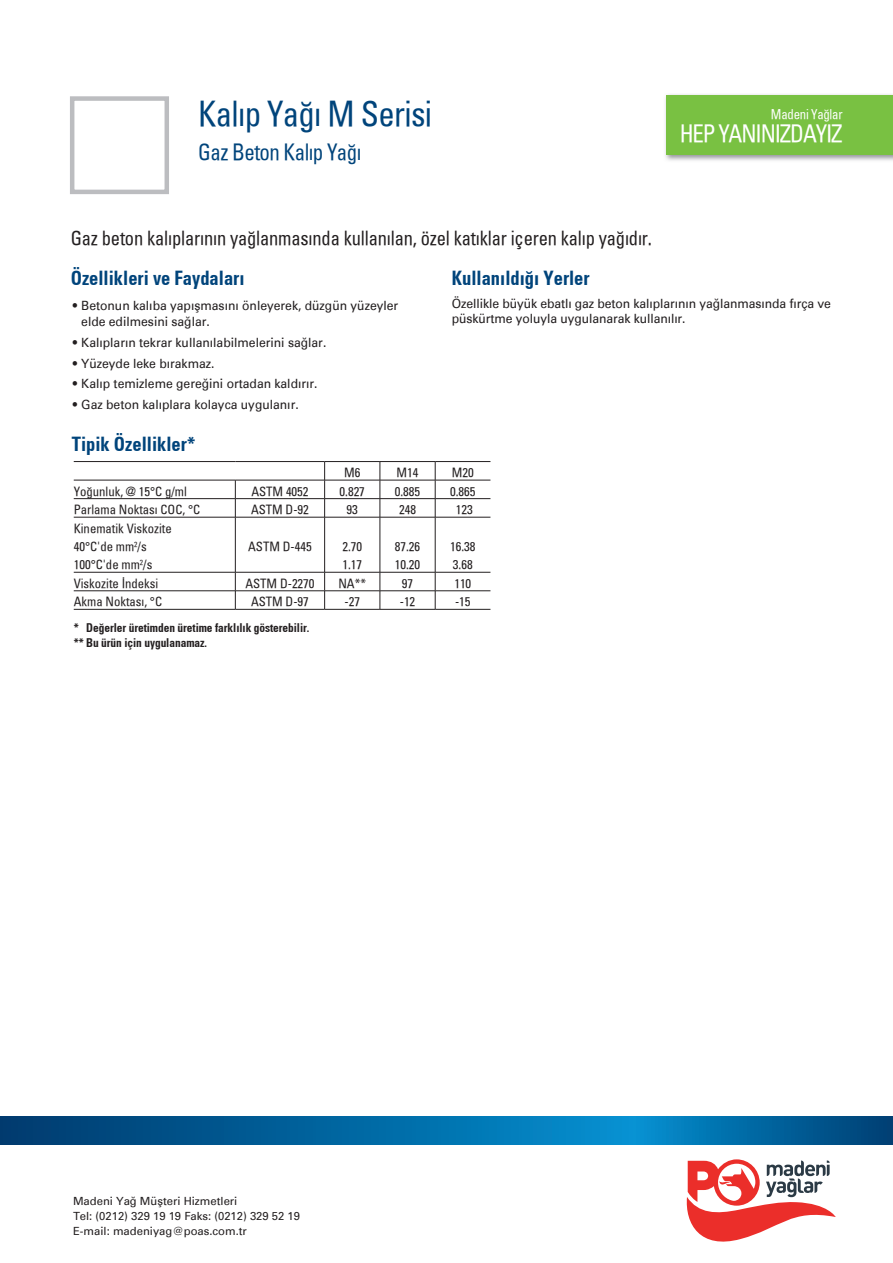
<style>
.page{position:relative;width:893px;height:1263px;background:#fff}
.page>*{position:absolute;margin:0;border:0;box-sizing:border-box;transform-origin:0 0}
.t1{font:34.5px "Univers Condensed";letter-spacing:-.02em;color:#00447b;scale:.95 1}
.t2{font:24px "Univers Condensed";letter-spacing:-.05em;color:#fff;scale:.95 1}
.t3{font:22.5px "Univers Condensed";letter-spacing:-.025em;color:#00447b;scale:.93 1}
.t4{font:19.5px "Univers Condensed";letter-spacing:-.01em;color:#231f20;scale:.95 1}
.t5{font:700 condensed 19.5px "Univers";color:#00447b;scale:.95 1}
.t6{font:13.5px "Univers Condensed";letter-spacing:-.02em;color:#fff;scale:.95 1}
.t7{font:12.75px/16.5px "Univers";color:#231f20;scale:.95 1}
.t8{font:12.75px/18.3px "Univers Condensed";color:#231f20}
.t9{font:700 condensed 12px/15px "Univers";letter-spacing:-.005em;color:#231f20;scale:.95 1}
.t10{font:11.25px/15px "Univers";color:#231f20}
</style>
<div class="page">
<div style="left:70px;top:96px;width:99px;height:98px;border:4px solid #bcbdc0"></div>
<svg style="left:0;top:1116px;width:893px;height:29px;background:#01649e"></svg>
<img style="left:665px;top:94px;width:228px;height:67px">
<div style="left:666px;top:96px;width:227px;height:59px;background:#79c142"></div>
<svg style="left:686px;top:1159px;width:150px;height:83px"></svg>
<hr style="left:74px;top:461px;width:161px;height:1px;background:#231f20">
<hr style="left:235px;top:461px;width:90px;height:1px;background:#231f20">
<hr style="left:325px;top:461px;width:55px;height:1px;background:#231f20">
<hr style="left:380px;top:461px;width:55px;height:1px;background:#231f20">
<hr style="left:435px;top:461px;width:55px;height:1px;background:#231f20">
<hr style="left:74px;top:480px;width:161px;height:1px;background:#231f20">
<hr style="left:235px;top:480px;width:90px;height:1px;background:#231f20">
<hr style="left:325px;top:480px;width:55px;height:1px;background:#231f20">
<hr style="left:380px;top:480px;width:55px;height:1px;background:#231f20">
<hr style="left:435px;top:480px;width:55px;height:1px;background:#231f20">
<hr style="left:74px;top:498px;width:161px;height:1px;background:#231f20">
<hr style="left:235px;top:498px;width:90px;height:1px;background:#231f20">
<svg style="left:235px;top:480px;width:1px;height:37px"></svg>
<hr style="left:325px;top:498px;width:55px;height:1px;background:#231f20">
<svg style="left:324px;top:462px;width:1px;height:55px"></svg>
<hr style="left:380px;top:498px;width:55px;height:1px;background:#231f20">
<svg style="left:380px;top:462px;width:1px;height:55px"></svg>
<hr style="left:435px;top:498px;width:55px;height:1px;background:#231f20">
<svg style="left:435px;top:462px;width:1px;height:55px"></svg>
<hr style="left:74px;top:517px;width:161px;height:1px;background:#231f20">
<hr style="left:235px;top:517px;width:90px;height:1px;background:#231f20">
<hr style="left:235px;top:517px;width:1px;height:55px;background:#231f20">
<hr style="left:325px;top:517px;width:55px;height:1px;background:#231f20">
<hr style="left:324px;top:517px;width:1px;height:55px;background:#231f20">
<hr style="left:380px;top:517px;width:55px;height:1px;background:#231f20">
<hr style="left:380px;top:517px;width:1px;height:55px;background:#231f20">
<hr style="left:435px;top:517px;width:55px;height:1px;background:#231f20">
<hr style="left:435px;top:517px;width:1px;height:55px;background:#231f20">
<hr style="left:74px;top:572px;width:161px;height:1px;background:#231f20">
<hr style="left:235px;top:572px;width:90px;height:1px;background:#231f20">
<hr style="left:325px;top:572px;width:55px;height:1px;background:#231f20">
<hr style="left:380px;top:572px;width:55px;height:1px;background:#231f20">
<hr style="left:435px;top:572px;width:55px;height:1px;background:#231f20">
<hr style="left:74px;top:590px;width:161px;height:1px;background:#231f20">
<hr style="left:235px;top:590px;width:90px;height:1px;background:#231f20">
<svg style="left:235px;top:572px;width:1px;height:37px"></svg>
<hr style="left:325px;top:590px;width:55px;height:1px;background:#231f20">
<svg style="left:324px;top:572px;width:1px;height:37px"></svg>
<hr style="left:380px;top:590px;width:55px;height:1px;background:#231f20">
<svg style="left:380px;top:572px;width:1px;height:37px"></svg>
<hr style="left:435px;top:590px;width:55px;height:1px;background:#231f20">
<svg style="left:435px;top:572px;width:1px;height:37px"></svg>
<hr style="left:74px;top:609px;width:161px;height:1px;background:#231f20">
<hr style="left:235px;top:609px;width:90px;height:1px;background:#231f20">
<hr style="left:325px;top:609px;width:55px;height:1px;background:#231f20">
<hr style="left:380px;top:609px;width:55px;height:1px;background:#231f20">
<hr style="left:435px;top:609px;width:55px;height:1px;background:#231f20">
<h1 class="t1" style="left:198px;top:92px;width:248px">Kalıp Yağı M Serisi</h1>
<h3 class="t3" style="left:198px;top:138px;width:177px">Gaz Beton Kalıp Yağı</h3>
<p class="t6" style="left:771px;top:105px;width:77px">Madeni Yağlar</p>
<h2 class="t2" style="left:680px;top:118px;width:173px">HEP YANINIZDAYIZ</h2>
<h3 class="t4" style="left:71px;top:225px;width:613px">Gaz beton kalıplarının yağlanmasında kullanılan, özel katıklar içeren kalıp yağıdır.</h3>
<h3 class="t5" style="left:71px;top:266px;width:185px">Özellikleri ve Faydaları</h3>
<p class="t7" style="left:81px;top:297px;width:335px;text-indent:-9px">• Betonun kalıba yapışmasını önleyerek, düzgün yüzeyler elde edilmesini sağlar.</p>
<p class="t7" style="left:73px;top:334px;width:268px">• Kalıpların tekrar kullanılabilmelerini sağlar.</p>
<p class="t7" style="left:73px;top:355px;width:151px">• Yüzeyde leke bırakmaz.</p>
<p class="t7" style="left:73px;top:376px;width:259px">• Kalıp temizleme gereğini ortadan kaldırır.</p>
<p class="t7" style="left:73px;top:397px;width:239px">• Gaz beton kalıplara kolayca uygulanır.</p>
<h3 class="t5" style="left:452px;top:266px;width:147px">Kullanıldığı Yerler</h3>
<p class="t7" style="left:452px;top:296px;width:400px;line-height:15px">Özellikle büyük ebatlı gaz beton kalıplarının yağlanmasında fırça ve püskürtme yoluyla uygulanarak kullanılır.</p>
<h3 class="t5" style="left:72px;top:432px;width:132px">Tipik Özellikler*</h3>
<p class="t8" style="left:344px;top:463px;width:18px">M6</p>
<p class="t8" style="left:397px;top:463px;width:23px">M14</p>
<p class="t8" style="left:452px;top:463px;width:23px">M20</p>
<p class="t8" style="left:74px;top:482px;width:115px">Yoğunluk, @ 15°C g/ml</p>
<p class="t8" style="left:251px;top:482px;width:59px">ASTM 4052</p>
<p class="t8" style="left:340px;top:482px;width:27px">0.827</p>
<p class="t8" style="left:395px;top:482px;width:27px">0.885</p>
<p class="t8" style="left:450px;top:482px;width:27px">0.865</p>
<p class="t8" style="left:74px;top:500px;width:128px">Parlama Noktası COC, °C</p>
<p class="t8" style="left:251px;top:500px;width:59px">ASTM D-92</p>
<p class="t8" style="left:347px;top:500px;width:13px">93</p>
<p class="t8" style="left:399px;top:500px;width:18px">248</p>
<p class="t8" style="left:456px;top:500px;width:18px">123</p>
<p class="t8" style="left:74px;top:519px;width:100px">Kinematik Viskozite<br>40°C'de mm<sup>2</sup>/s<br>100°C'de mm<sup>2</sup>/s</p>
<p class="t8" style="left:248px;top:537px;width:65px">ASTM D-445</p>
<p class="t8" style="left:342px;top:537px;width:21px">2.70<br>1.17</p>
<p class="t8" style="left:395px;top:537px;width:27px">87.26<br>10.20</p>
<p class="t8" style="left:450px;top:537px;width:27px">16.38<br>3.68</p>
<p class="t8" style="left:74px;top:574px;width:86px">Viskozite İndeksi</p>
<p class="t8" style="left:245px;top:574px;width:71px">ASTM D-2270</p>
<p class="t8" style="left:338px;top:574px;width:29px">NA**</p>
<p class="t8" style="left:402px;top:574px;width:13px">97</p>
<p class="t8" style="left:454px;top:574px;width:18px">110</p>
<p class="t8" style="left:74px;top:592px;width:90px">Akma Noktası, °C</p>
<p class="t8" style="left:251px;top:592px;width:59px">ASTM D-97</p>
<p class="t8" style="left:344px;top:592px;width:17px">-27</p>
<p class="t8" style="left:400px;top:592px;width:17px">-12</p>
<p class="t8" style="left:455px;top:592px;width:17px">-15</p>
<p class="t9" style="left:74px;top:620px;width:250px">* De€erler üretimden üretime farkl›l›k gösterebilir. ** Bu ürün için uygulanamaz.</p>
<p class="t10" style="left:73px;top:1194px;width:229px">Madeni Yağ Müşteri Hizmetleri<br>Tel: (0212) 329 19 19 Faks: (0212) 329 52 19<br>E-mail: madeniyag@poas.com.tr</p>
</div>
